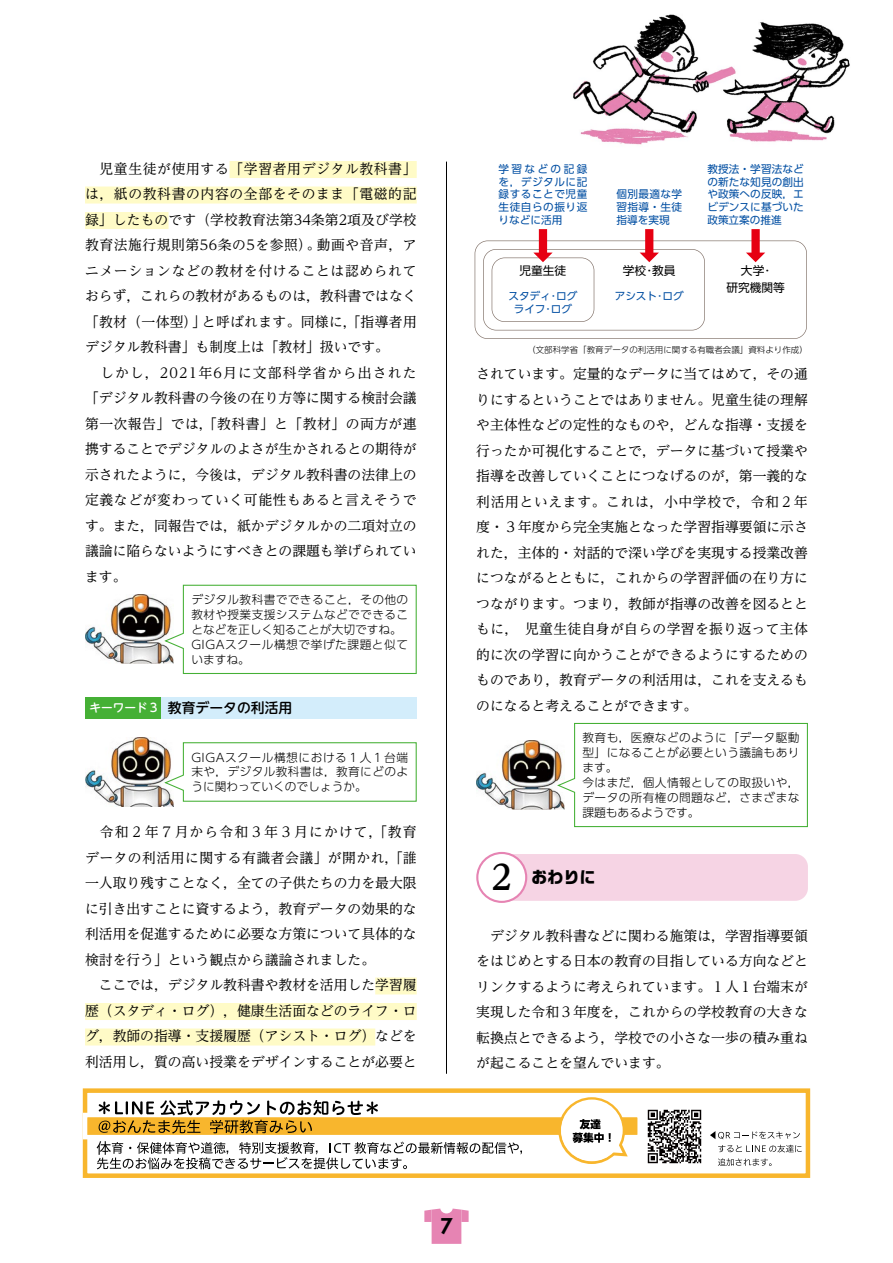
<style>
.page{position:relative;width:893px;height:1263px;background:#fff}
.page>*{position:absolute;margin:0;border:0;box-sizing:border-box;transform-origin:0 0}
.t1{font:800 21.3px "Futura";color:#000}
.t2{font:700 15.9px "Ro G San Srf Std";color:#000}
.t3{font:13.8px/25.5px "UD Reimin Pro";color:#000;text-align:justify}
.t4{font:500 13.8px "UD Shin M Go Pro";color:#000}
.t5{font:300 11.7px/14.9px "UD Shin Go Pro";letter-spacing:.03em;color:#000}
.t6{font:11.7px/17px "UD Shin Go Pro Regular 90 pv RKSJ H";color:#000;text-align:center}
.t7{font:10.65px/12.8px "UD Shin Go Pro Regular 90 pv RKSJ H";letter-spacing:.01em;color:#004ea2;text-align:justify}
.t8{font:300 8.55px "UD Shin Go Pro";color:#000}
.s1{font-size:11.7px;color:#fff}
.s2{font-family:"UD Reimin Pro";font-size:34.05px}
</style>
<div class="page">
<svg style="left:424px;top:1208px;width:45px;height:36px"></svg>
<img style="left:573px;top:14px;width:277px;height:131px">
<hr style="left:446px;top:162px;width:1px;height:912px;background:#000">
<div style="left:512px;top:854px;width:296px;height:47px;background:#f6d4e4"></div>
<div style="left:477px;top:853px;width:49px;height:49px;background:#fff;border-radius:50%"></div>
<div style="left:476px;top:852px;width:51px;height:51px;border:2px solid #e684b3;border-radius:50%"></div>
<div style="left:230px;top:161px;width:187px;height:17px;background:#fffbc7"></div>
<div style="left:85px;top:186px;width:332px;height:17px;background:#fffbc7"></div>
<div style="left:85px;top:212px;width:84px;height:17px;background:#fffbc7"></div>
<div style="left:375px;top:977px;width:42px;height:17px;background:#fffbc7"></div>
<div style="left:85px;top:1003px;width:332px;height:17px;background:#fffbc7"></div>
<div style="left:85px;top:1028px;width:290px;height:17px;background:#fffbc7"></div>
<div style="left:85px;top:697px;width:77px;height:22px;background:#45b035"></div>
<div style="left:162px;top:697px;width:255px;height:22px;background:#d3edfb"></div>
<img style="left:476px;top:740px;width:80px;height:69px">
<svg style="left:556px;top:722px;width:252px;height:106px"></svg>
<img style="left:85px;top:595px;width:78px;height:69px">
<svg style="left:163px;top:584px;width:254px;height:90px"></svg>
<img style="left:85px;top:738px;width:88px;height:68px">
<svg style="left:163px;top:742px;width:254px;height:60px"></svg>
<div style="left:83px;top:1088px;width:727px;height:90px;border:4px solid #f8b62d"></div>
<div style="left:85px;top:1115px;width:555px;height:22px;background:#f8b62d"></div>
<div style="left:83px;top:1113px;width:559px;height:26px;border:4px solid #fff"></div>
<svg style="left:99px;top:1100px;width:279px;height:33px"></svg>
<svg style="left:97px;top:1141px;width:425px;height:28px"></svg>
<img style="left:647px;top:1109px;width:55px;height:55px">
<svg style="left:710px;top:1131px;width:90px;height:8px"></svg>
<svg style="left:718px;top:1145px;width:84px;height:7px"></svg>
<svg style="left:718px;top:1158px;width:54px;height:8px"></svg>
<div style="left:558px;top:1097px;width:67px;height:67px;border:3px solid #f8b62d;border-radius:50%"></div>
<div style="left:561px;top:1099px;width:62px;height:62px;background:#fff;border-radius:50%"></div>
<svg style="left:573px;top:1119px;width:56px;height:40px"></svg>
<svg style="left:475px;top:229px;width:332px;height:110px"></svg>
<p class="t3" style="left:85px;top:155px;width:347px;text-align:left">　児童生徒が使用する「学習者用デジタル教科書」は，紙の教科書の内容の全部をそのまま「電磁的記録」したものです（学校教育法第34条第2項及び学校教育法施行規則第56条の5を参照）。動画や音声，アニメーションなどの教材を付けることは認められておらず，これらの教材があるものは，教科書ではなく「教材（一体型）」と呼ばれます。同様に，「指導者用デジタル教科書」も制度上は「教材」扱いです。<br>　しかし，2021年6月に文部科学省から出された「デジタル教科書の今後の在り方等に関する検討会議　第一次報告」では，「教科書」と「教材」の両方が連携することでデジタルのよさが生かされるとの期待が示されたように，今後は，デジタル教科書の法律上の定義などが変わっていく可能性もあると言えそうです。また，同報告では，紙かデジタルかの二項対立の議論に陥らないようにすべきとの課題も挙げられています。</p>
<p class="t5" style="left:191px;top:592px;width:218px">デジタル教科書でできること，その他の教材や授業支援システムなどでできることなどを正しく知ることが大切ですね。<br>GIGAスクール構想で挙げた課題と似ていますね。</p>
<p class="t4" style="left:89px;top:697px;width:204px"><span class="s1">キーワード３</span> 教育データの利活用</p>
<p class="t5" style="left:191px;top:749px;width:218px;text-align:justify">GIGAスクール構想における１人１台端末や，デジタル教科書は，教育にどのように関わっていくのでしょうか。</p>
<p class="t3" style="left:85px;top:819px;width:333px;text-align:left">　令和２年７月から令和３年３月にかけて，「教育データの利活用に関する有識者会議」が開かれ，「誰一人取り残すことなく，全ての子供たちの力を最大限に引き出すことに資するよう，教育データの効果的な利活用を促進するために必要な方策について具体的な検討を行う」という観点から議論されました。<br>　ここでは，デジタル教科書や教材を活用した学習履歴（スタディ・ログ），健康生活面などのライフ・ログ，教師の指導・支援履歴（アシスト・ログ）などを利活用し，質の高い授業をデザインすることが必要と</p>
<p class="t7" style="left:499px;top:162px;width:90px">学習などの記録を，デジタルに記録することで児童生徒自らの振り返りなどに活用</p>
<p class="t6" style="left:520px;top:262px;width:48px">児童生徒</p>
<p class="t7" style="left:508px;top:289px;width:71px;text-align:center">スタディ･ログライフ･ログ</p>
<p class="t7" style="left:616px;top:187px;width:67px">個別最適な学習指導・生徒指導を実現</p>
<p class="t6" style="left:623px;top:262px;width:54px">学校･教員</p>
<p class="t7" style="left:615px;top:289px;width:71px">アシスト･ログ</p>
<p class="t7" style="left:707px;top:162px;width:98px">教授法・学習法などの新たな知見の創出や政策への反映，エビデンスに基づいた政策立案の推進</p>
<p class="t6" style="left:726px;top:262px;width:60px">大学･<br>研究機関等</p>
<p class="t8" style="left:527px;top:343px;width:282px">（文部科学省「教育データの利活用に関する有職者会議」資料より作成）</p>
<p class="t3" style="left:476px;top:361px;width:333px">されています。定量的なデータに当てはめて，その通りにするということではありません。児童生徒の理解や主体性などの定性的なものや，どんな指導・支援を行ったか可視化することで，データに基づいて授業や指導を改善していくことにつなげるのが，第一義的な利活用といえます。これは，小中学校で，令和２年度・３年度から完全実施となった学習指導要領に示された，主体的・対話的で深い学びを実現する授業改善につながるとともに，これからの学習評価の在り方につながります。つまり，教師が指導の改善を図るとともに， 児童生徒自身が自らの学習を振り返って主体的に次の学習に向かうことができるようにするためのものであり，教育データの利活用は，これを支えるものになると考えることができます。</p>
<p class="t5" style="left:583px;top:730px;width:218px">教育も，医療などのように「データ駆動型」になることが必要という議論もあります。<br>今はまだ，個人情報としての取扱いや，データの所有権の問題など，さまざまな課題もあるようです。</p>
<p class="t2" style="left:491px;top:866px;width:106px"><span class="s2">2</span> おわりに</p>
<p class="t3" style="left:476px;top:922px;width:333px">　デジタル教科書などに関わる施策は，学習指導要領をはじめとする日本の教育の目指している方向などとリンクするように考えられています。１人１台端末が実現した令和３年度を，これからの学校教育の大きな転換点とできるよう，学校での小さな一歩の積み重ねが起こることを望んでいます。</p>
<h1 class="t1" style="left:441px;top:1213px;width:14px">7</h1>
</div>
